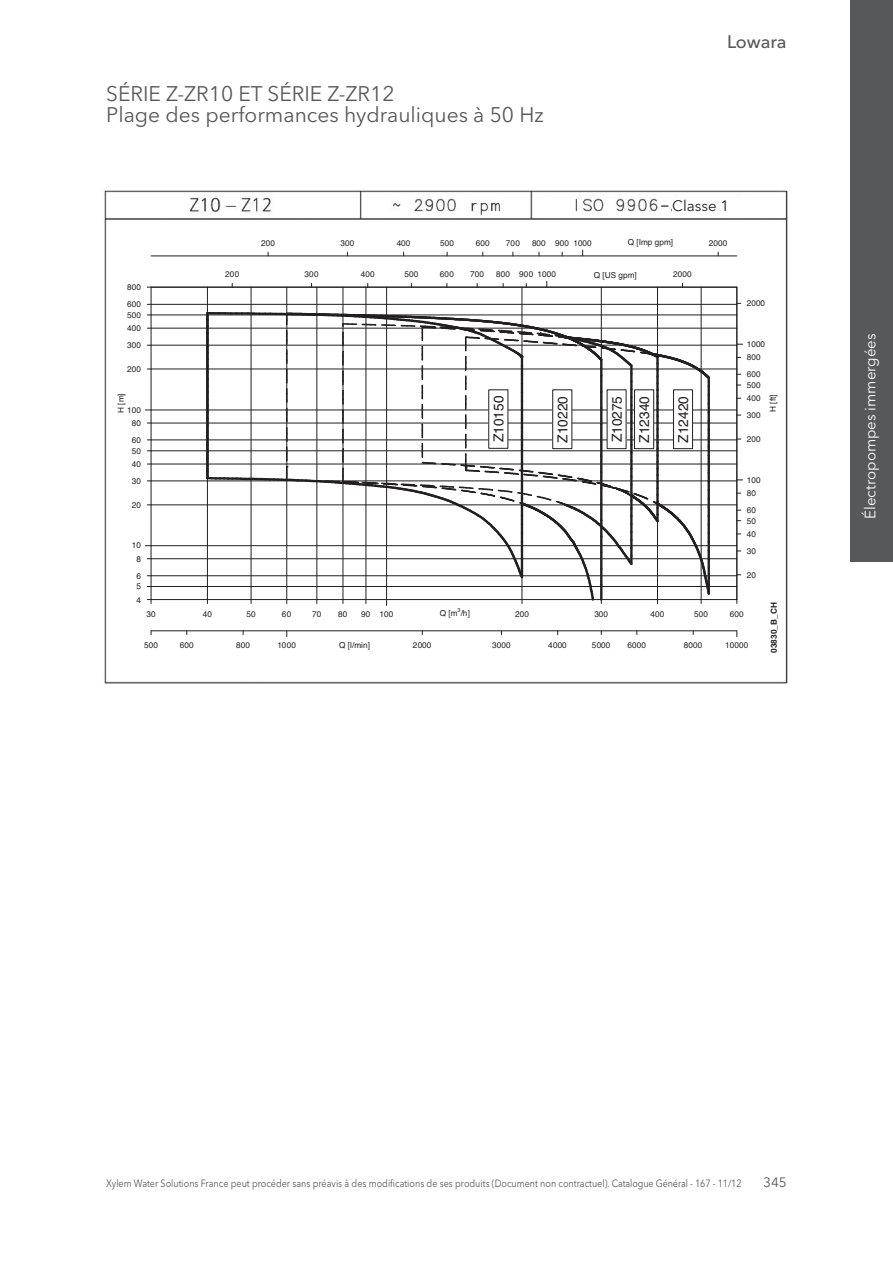
<style>
.page{position:relative;width:893px;height:1263px;background:#fff}
.page>*{position:absolute;margin:0;border:0;box-sizing:border-box;transform-origin:0 0}
.t1{font:21px/21px "Avenir Next LT Pro";color:#57585a}
.t2{font:500 18px "Avenir Next LT Pro";color:#57585a}
.t3{font:15px "Avenir Next LT Pro";color:#231f20}
.t4{font:15px "Avenir Next LT Pro";color:#fff}
.t5{font:13.8px/27.5px "Helvetica";letter-spacing:-.005em;color:#231f20}
.t6{font:13.5px "Avenir Next LT Pro";color:#57585a}
.t7{font:10.5px "Avenir Next LT Pro";color:#57585a;scale:.86 1}
.t8{font:8.25px "Helvetica";letter-spacing:.005em;color:#231f20}
.t9{font:700 8.25px "Helvetica";letter-spacing:.005em;color:#231f20}
.t10{font:5.55px "Helvetica";color:#231f20}
</style>
<div class="page">
<div style="left:850px;top:0;width:43px;height:561px;background:#57585a"></div>
<img style="left:104px;top:190px;width:684px;height:494px">
<div style="left:672px;top:198px;width:108px;height:19px;background:#fff"></div>
<svg style="left:109px;top:231px;width:673px;height:428px"></svg>
<div style="left:151px;top:287px;width:586px;height:312px;background:#fff"></div>
<hr style="left:386px;top:287px;width:1px;height:312px;background:#231f20">
<hr style="left:207px;top:287px;width:1px;height:312px;background:#231f20">
<hr style="left:251px;top:287px;width:1px;height:312px;background:#231f20">
<hr style="left:286px;top:287px;width:1px;height:312px;background:#231f20">
<hr style="left:317px;top:287px;width:1px;height:312px;background:#231f20">
<hr style="left:343px;top:287px;width:1px;height:312px;background:#231f20">
<hr style="left:366px;top:287px;width:1px;height:312px;background:#231f20">
<hr style="left:522px;top:287px;width:1px;height:312px;background:#231f20">
<hr style="left:601px;top:287px;width:1px;height:312px;background:#231f20">
<hr style="left:657px;top:287px;width:1px;height:312px;background:#231f20">
<hr style="left:701px;top:287px;width:1px;height:312px;background:#231f20">
<hr style="left:151px;top:599px;width:586px;height:1px;background:#231f20">
<hr style="left:151px;top:545px;width:586px;height:1px;background:#231f20">
<hr style="left:151px;top:410px;width:586px;height:1px;background:#231f20">
<hr style="left:151px;top:586px;width:586px;height:1px;background:#231f20">
<hr style="left:151px;top:575px;width:586px;height:1px;background:#231f20">
<hr style="left:151px;top:558px;width:586px;height:1px;background:#231f20">
<hr style="left:151px;top:505px;width:586px;height:1px;background:#231f20">
<hr style="left:151px;top:481px;width:586px;height:1px;background:#231f20">
<hr style="left:151px;top:464px;width:586px;height:1px;background:#231f20">
<hr style="left:151px;top:450px;width:586px;height:1px;background:#231f20">
<hr style="left:151px;top:440px;width:586px;height:1px;background:#231f20">
<hr style="left:151px;top:423px;width:586px;height:1px;background:#231f20">
<hr style="left:151px;top:369px;width:586px;height:1px;background:#231f20">
<hr style="left:151px;top:345px;width:586px;height:1px;background:#231f20">
<hr style="left:151px;top:328px;width:586px;height:1px;background:#231f20">
<hr style="left:151px;top:315px;width:586px;height:1px;background:#231f20">
<hr style="left:151px;top:304px;width:586px;height:1px;background:#231f20">
<hr style="left:151px;top:287px;width:1px;height:312px;background:#231f20">
<svg style="left:147px;top:599px;width:5px;height:4px"></svg>
<svg style="left:206px;top:312px;width:504px;height:293px"></svg>
<hr style="left:151px;top:287px;width:586px;height:1px;background:#231f20">
<hr style="left:737px;top:287px;width:1px;height:312px;background:#231f20">
<hr style="left:151px;top:630px;width:586px;height:1px;background:#231f20">
<hr style="left:151px;top:256px;width:586px;height:1px;background:#231f20">
<div style="left:489px;top:390px;width:19px;height:58px;background:#fff"></div>
<div style="left:488px;top:389px;width:20px;height:60px;border:1px solid #231f20"></div>
<div style="left:607px;top:390px;width:19px;height:59px;background:#fff"></div>
<div style="left:634px;top:390px;width:20px;height:59px;background:#fff"></div>
<div style="left:634px;top:389px;width:20px;height:60px;border:1px solid #231f20"></div>
<div style="left:673px;top:390px;width:19px;height:59px;background:#fff"></div>
<div style="left:673px;top:389px;width:20px;height:60px;border:1px solid #231f20"></div>
<div style="left:553px;top:390px;width:19px;height:59px;background:#fff"></div>
<div style="left:552px;top:389px;width:20px;height:60px;border:1px solid #231f20"></div>
<h1 class="t1" style="left:106px;top:83px;width:439px">SÉRIE Z-ZR10 ET SÉRIE Z-ZR12<br>Plage des performances hydrauliques à 50 Hz</h1>
<h2 class="t2" style="left:727px;top:31px;width:61px">Lowara</h2>
<h3 class="t3" style="left:672px;top:197px;width:58px">Classe 1</h3>
<p class="t8" style="left:573px;top:240px;width:20px">1000</p>
<p class="t8" style="left:628px;top:239px;width:47px">Q [Imp gpm]</p>
<p class="t8" style="left:261px;top:240px;width:15px">200</p>
<p class="t8" style="left:340px;top:240px;width:15px">300</p>
<p class="t8" style="left:397px;top:240px;width:15px">400</p>
<p class="t8" style="left:440px;top:240px;width:15px">500</p>
<p class="t8" style="left:476px;top:240px;width:15px">600</p>
<p class="t8" style="left:506px;top:240px;width:15px">700</p>
<p class="t8" style="left:532px;top:240px;width:38px">800 900</p>
<p class="t8" style="left:709px;top:240px;width:20px">2000</p>
<p class="t8" style="left:127px;top:284px;width:15px">800</p>
<p class="t8" style="left:127px;top:301px;width:15px">600</p>
<p class="t8" style="left:127px;top:312px;width:15px">500</p>
<p class="t8" style="left:127px;top:325px;width:15px">400</p>
<p class="t8" style="left:127px;top:342px;width:15px">300</p>
<p class="t8" style="left:127px;top:366px;width:15px">200</p>
<p class="t8" style="left:118px;top:413px;width:21px;rotate:-90deg">H [m]</p>
<p class="t8" style="left:127px;top:407px;width:15px">100</p>
<p class="t8" style="left:132px;top:420px;width:11px">80</p>
<p class="t8" style="left:132px;top:437px;width:11px">60</p>
<p class="t8" style="left:132px;top:447px;width:11px">50</p>
<p class="t8" style="left:132px;top:461px;width:11px">40</p>
<p class="t8" style="left:132px;top:478px;width:11px">30</p>
<p class="t8" style="left:132px;top:502px;width:11px">20</p>
<p class="t8" style="left:132px;top:542px;width:11px">10</p>
<p class="t8" style="left:137px;top:556px;width:6px">8</p>
<p class="t8" style="left:137px;top:572px;width:6px">6</p>
<p class="t8" style="left:137px;top:583px;width:6px">5</p>
<p class="t8" style="left:225px;top:271px;width:15px">200</p>
<p class="t8" style="left:305px;top:271px;width:16px">300</p>
<p class="t8" style="left:361px;top:271px;width:15px">400</p>
<p class="t8" style="left:404px;top:271px;width:16px">500</p>
<p class="t8" style="left:440px;top:271px;width:15px">600</p>
<p class="t8" style="left:470px;top:271px;width:15px">700</p>
<p class="t8" style="left:496px;top:271px;width:39px">800 900</p>
<p class="t8" style="left:673px;top:271px;width:20px">2000</p>
<p class="t8" style="left:537px;top:271px;width:20px">1000</p>
<p class="t8" style="left:594px;top:271px;width:44px">Q [US gpm]</p>
<h3 class="t5" style="left:486px;top:442px;width:48px;rotate:-90deg">Z10150</h3>
<h3 class="t5" style="left:550px;top:442px;width:48px;rotate:-90deg">Z10220</h3>
<h3 class="t5" style="left:604px;top:442px;width:48px;rotate:-90deg">Z10275<br>Z12340</h3>
<h3 class="t5" style="left:671px;top:442px;width:48px;rotate:-90deg">Z12420</h3>
<h3 class="t3" style="left:485px;top:450px;width:54px;rotate:-90deg">Z10150</h3>
<h3 class="t3" style="left:628px;top:450px;width:54px;rotate:-90deg">Z12340</h3>
<h3 class="t3" style="left:665px;top:450px;width:54px;rotate:-90deg">Z12420</h3>
<p class="t8" style="left:747px;top:300px;width:20px">2000</p>
<p class="t8" style="left:747px;top:341px;width:20px">1000</p>
<p class="t8" style="left:747px;top:354px;width:15px">800</p>
<p class="t8" style="left:747px;top:371px;width:15px">600</p>
<p class="t8" style="left:747px;top:382px;width:15px">500</p>
<p class="t8" style="left:747px;top:395px;width:15px">400</p>
<p class="t8" style="left:747px;top:412px;width:15px">300</p>
<p class="t8" style="left:747px;top:436px;width:15px">200</p>
<p class="t8" style="left:770px;top:412px;width:19px;rotate:-90deg">H [ft]</p>
<p class="t8" style="left:747px;top:477px;width:15px">100</p>
<p class="t8" style="left:747px;top:490px;width:11px">80</p>
<p class="t8" style="left:747px;top:507px;width:11px">60</p>
<p class="t8" style="left:747px;top:518px;width:11px">50</p>
<p class="t8" style="left:747px;top:531px;width:11px">40</p>
<p class="t8" style="left:747px;top:548px;width:11px">30</p>
<p class="t8" style="left:747px;top:572px;width:11px">20</p>
<p class="t8" style="left:137px;top:596px;width:6px">4</p>
<p class="t10" style="left:457px;top:608px;width:5px">3</p>
<p class="t8" style="left:440px;top:610px;width:32px">Q [m /h]</p>
<p class="t8" style="left:146px;top:611px;width:11px">30</p>
<p class="t8" style="left:203px;top:611px;width:11px">40</p>
<p class="t8" style="left:246px;top:611px;width:11px">50</p>
<p class="t8" style="left:282px;top:611px;width:11px">60</p>
<p class="t8" style="left:312px;top:611px;width:11px">70</p>
<p class="t8" style="left:338px;top:611px;width:11px">80</p>
<p class="t8" style="left:361px;top:611px;width:11px">90</p>
<p class="t8" style="left:515px;top:611px;width:15px">200</p>
<p class="t8" style="left:594px;top:611px;width:15px">300</p>
<p class="t8" style="left:651px;top:611px;width:15px">400</p>
<p class="t8" style="left:694px;top:611px;width:15px">500</p>
<p class="t8" style="left:730px;top:611px;width:15px">600</p>
<p class="t8" style="left:380px;top:611px;width:15px">100</p>
<p class="t8" style="left:277px;top:642px;width:20px">1000</p>
<p class="t8" style="left:339px;top:641px;width:32px">Q [l/min]</p>
<p class="t8" style="left:492px;top:642px;width:20px">3000</p>
<p class="t8" style="left:548px;top:642px;width:20px">4000</p>
<p class="t8" style="left:592px;top:642px;width:20px">5000</p>
<p class="t8" style="left:628px;top:642px;width:20px">6000</p>
<p class="t8" style="left:684px;top:642px;width:20px">8000</p>
<p class="t8" style="left:725px;top:642px;width:25px">10000</p>
<p class="t8" style="left:144px;top:642px;width:15px">500</p>
<p class="t8" style="left:180px;top:642px;width:16px">600</p>
<p class="t8" style="left:236px;top:642px;width:15px">800</p>
<p class="t8" style="left:413px;top:642px;width:20px">2000</p>
<p class="t9" style="left:771px;top:653px;width:52px;rotate:-90deg">03830_B_CH</p>
<h3 class="t4" style="left:862px;top:519px;width:187px;rotate:-90deg">Électropompes immergées</h3>
<p class="t7" style="left:106px;top:1177px;width:740px">Xylem Water Solutions France peut procéder sans préavis à des modifications de ses produits (Document non contractuel). Catalogue Général - 167 - 11/12</p>
<h3 class="t6" style="left:763px;top:1175px;width:25px">345</h3>
</div>
